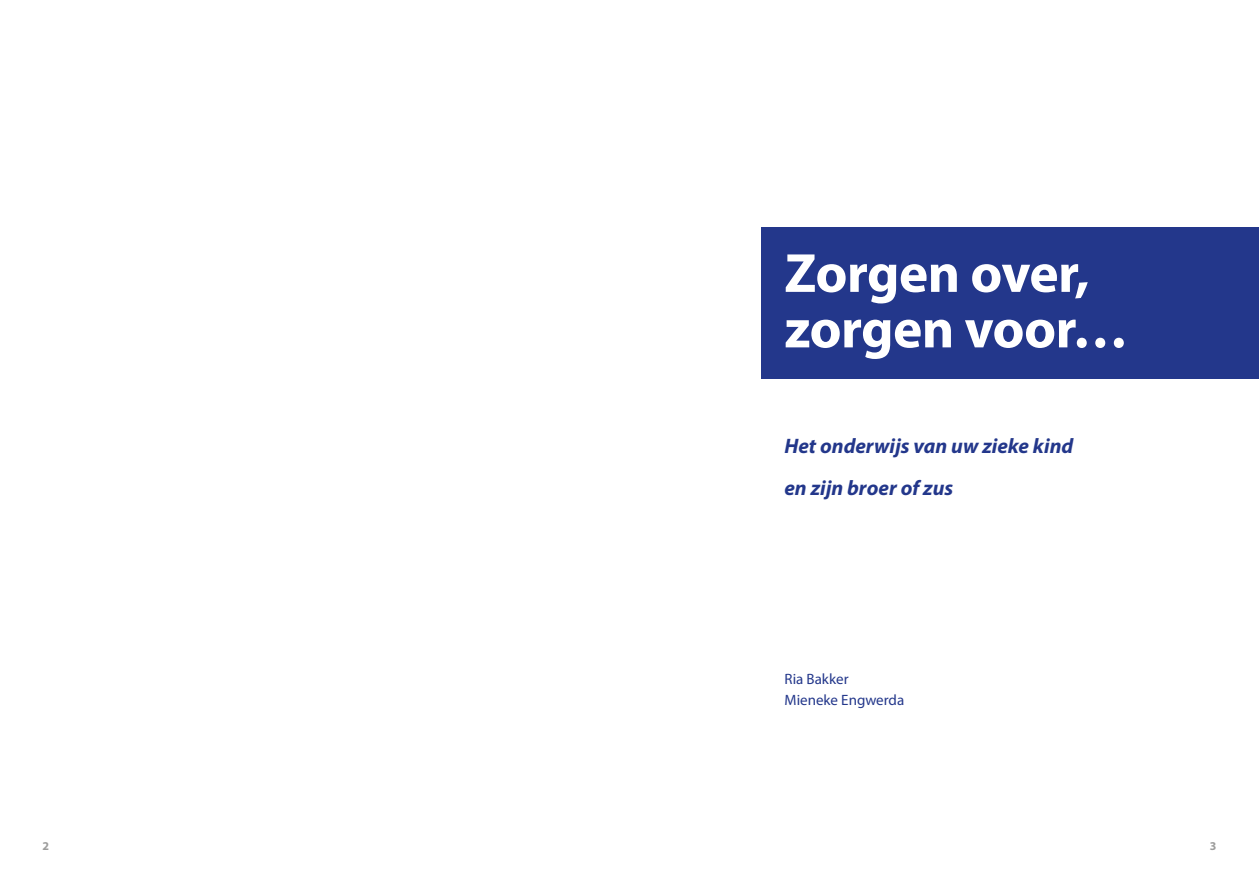
<style>
.page{position:relative;width:1259px;height:893px;background:#fff}
.page>*{position:absolute;margin:0;border:0;box-sizing:border-box;transform-origin:0 0}
.t1{font:700 55.5px/55.5px "Myriad Pro";letter-spacing:-.01em;color:#fff}
.t2{font:italic 700 21px/42px "Myriad Pro";color:#23378b}
.t3{font:15px/21px "Myriad Pro";color:#23378b}
.t4{font:700 12px "Myriad Pro";color:#9d9d9c}
</style>
<div class="page">
<div style="left:761px;top:227px;width:498px;height:152px;background:#23378b"></div>
<h1 class="t1" style="left:784px;top:244px;width:345px">Zorgen over, zorgen voor…</h1>
<p class="t2" style="left:784px;top:424px;width:290px">Het onderwijs van uw zieke kind en zijn broer of zus</p>
<p class="t3" style="left:784px;top:668px;width:121px">Ria Bakker<br>Mieneke Engwerda</p>
<p class="t4" style="left:43px;top:839px;width:8px">2</p>
<p class="t4" style="left:1209px;top:839px;width:8px">3</p>
</div>
